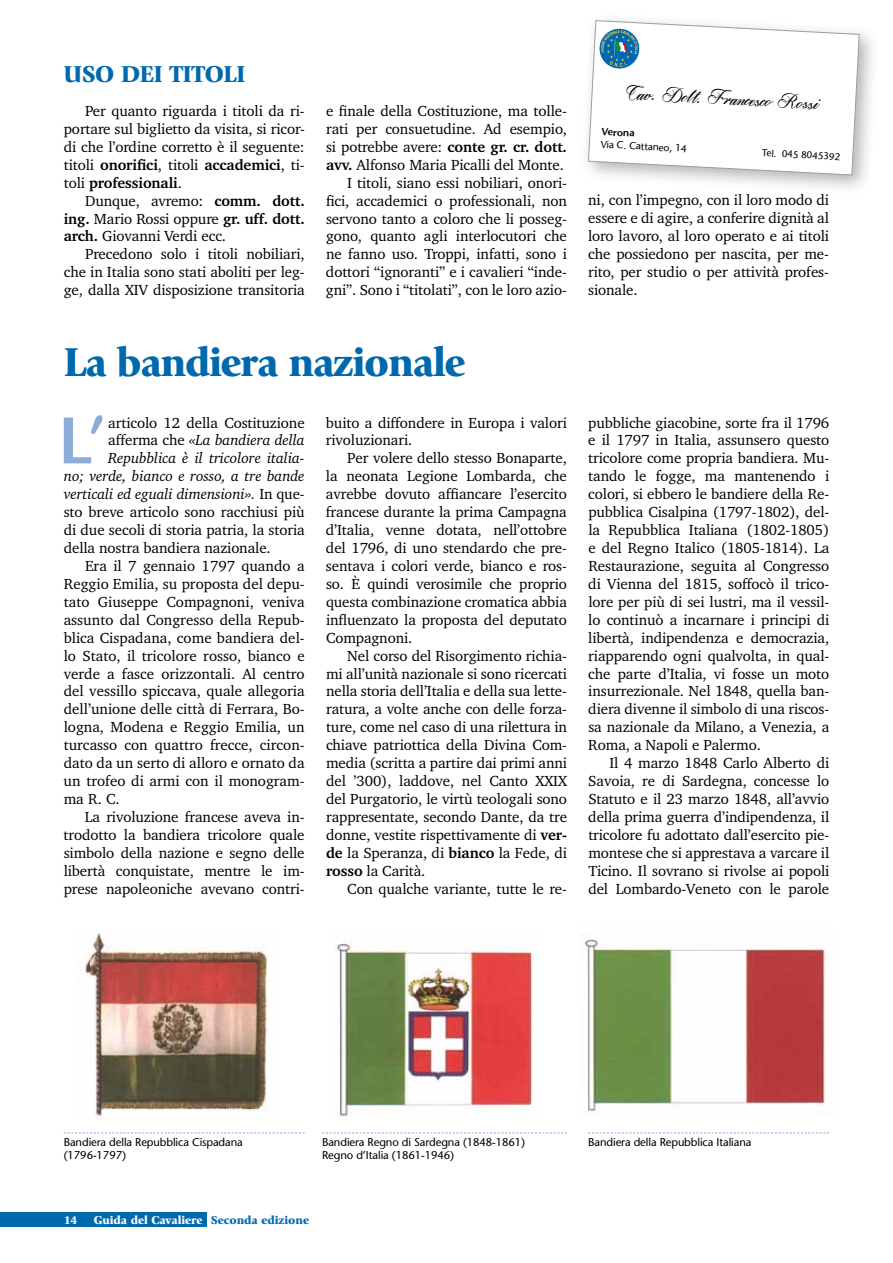
<style>
.page{position:relative;width:893px;height:1263px;background:#fff}
.page>*{position:absolute;margin:0;border:0;box-sizing:border-box;transform-origin:0 0}
.t1{font:600 65.55px "Stone Sans";color:#8cadd8}
.t2{font:900 42px "Giovanni";letter-spacing:-.03em;color:#0069ae}
.t3{font:900 24px "Giovanni";letter-spacing:-.01em;color:#0069ae}
.t4{font:21.3px "Pharmount Personal Use Only";color:#000}
.t5{font:15px/17.9px "Charter IT Cby BT";letter-spacing:-.005em;color:#000;text-align:justify}
.t6{font:italic 15px "Charter IT Cby BT";letter-spacing:-.005em;color:#000}
.t7{font:900 12px "Giovanni";color:#fff}
.t8{font:11.25px/12.8px "Stone Sans";letter-spacing:-.01em;color:#000}
.t9{font:10.2px "Stone Sans";color:#000}
.t10{font:600 10.2px "Stone Sans";color:#000}
.t11{font:9.9px "Stone Sans";color:#000}
.s1{font-weight:700}
.s2{font-style:normal}
.s3{color:#0069ae}
</style>
<div class="page">
<div style="left:0;top:1212px;width:207px;height:15px;background:#0069ae"></div>
<div style="left:580px;top:13px;width:299px;height:182px;background:#9d9d9c;opacity:.75"></div>
<svg style="left:588px;top:20px;width:272px;height:155px"></svg>
<img style="left:85px;top:932px;width:183px;height:186px">
<svg style="left:322px;top:1132px;width:245px;height:1px"></svg>
<svg style="left:588px;top:1132px;width:241px;height:1px"></svg>
<img style="left:337px;top:943px;width:197px;height:175px">
<img style="left:582px;top:935px;width:250px;height:179px">
<svg style="left:64px;top:1132px;width:241px;height:1px"></svg>
<h3 class="t3" style="left:64px;top:59px;width:72px">USO DEI</h3>
<h3 class="t3" style="left:169px;top:59px;width:66px">TITOLI</h3>
<p class="t5" style="left:64px;top:102px;width:242px;text-indent:21px">Per quanto riguarda i titoli da ri&shy;portare sul biglietto da visita, si ricor&shy;di che l’ordine corretto è il seguente: titoli <span class="s1">onorifici</span>, titoli <span class="s1">accademici</span>, ti&shy;toli <span class="s1">professionali</span>.</p>
<p class="t5" style="left:64px;top:191px;width:242px;text-indent:21px">Dunque, avremo: <span class="s1">comm. dott. ing.</span> Mario Rossi oppure <span class="s1">gr. uff. dott. arch.</span> Giovanni Verdi ecc.</p>
<p class="t5" style="left:64px;top:245px;width:242px;text-indent:21px">Precedono solo i titoli nobiliari, che in Italia sono stati aboliti per leg&shy;ge, dalla XIV disposizione transitoria</p>
<p class="t5" style="left:326px;top:102px;width:243px;text-align:right">e finale della Costituzione, ma tolle&shy;rati per consuetudine. Ad esempio, si potrebbe avere: <span class="s1">conte gr. cr. dott. avv.</span> Alfonso Maria Picalli del Monte.<br>I titoli, siano essi nobiliari, onori&shy;fici, accademici o professionali, non servono tanto a coloro che li posseg&shy;gono, quanto agli interlocutori che ne fanno uso. Troppi, infatti, sono i dottori “ignoranti” e i cavalieri “inde&shy;gni”. Sono i “titolati”, con le loro azio-</p>
<h2 class="t2" style="left:64px;top:337px;width:403px">La bandiera nazionale</h2>
<h1 class="t1" style="left:58px;top:400px;width:49px">L’</h1>
<p class="t5" style="left:108px;top:413px;width:198px">articolo 12 della Costituzione</p>
<p class="t6" style="left:108px;top:431px;width:198px"><span class="s2">afferma che</span> «La bandiera della</p>
<p class="t6" style="left:108px;top:449px;width:198px">Repubblica è il tricolore italia-</p>
<p class="t6" style="left:64px;top:467px;width:242px">no; verde, bianco e rosso, a tre bande</p>
<p class="t6" style="left:64px;top:484px;width:242px">verticali ed eguali dimensioni». <span class="s2">In que-</span></p>
<p class="t5" style="left:64px;top:503px;width:242px">sto breve articolo sono racchiusi più</p>
<p class="t5" style="left:64px;top:521px;width:242px">di due secoli di storia patria, la storia</p>
<p class="t5" style="left:64px;top:539px;width:209px">della nostra bandiera nazionale.</p>
<p class="t5" style="left:85px;top:556px;width:221px">Era il 7 gennaio 1797 quando a</p>
<p class="t5" style="left:64px;top:574px;width:242px">Reggio Emilia, su proposta del depu-</p>
<p class="t5" style="left:64px;top:592px;width:242px">tato Giuseppe Compagnoni, veniva</p>
<p class="t5" style="left:64px;top:610px;width:242px">assunto dal Congresso della Repub-</p>
<p class="t5" style="left:64px;top:628px;width:242px">blica Cispadana, come bandiera del-</p>
<p class="t5" style="left:64px;top:646px;width:242px">lo Stato, il tricolore rosso, bianco e</p>
<p class="t5" style="left:64px;top:664px;width:242px">verde a fasce orizzontali. Al centro</p>
<p class="t5" style="left:64px;top:682px;width:242px">del vessillo spiccava, quale allegoria</p>
<p class="t5" style="left:64px;top:700px;width:242px">dell’unione delle città di Ferrara, Bo-</p>
<p class="t5" style="left:64px;top:718px;width:242px">logna, Modena e Reggio Emilia, un</p>
<p class="t5" style="left:64px;top:736px;width:242px">turcasso con quattro frecce, circon-</p>
<p class="t5" style="left:64px;top:754px;width:242px">dato da un serto di alloro e ornato da</p>
<p class="t5" style="left:64px;top:772px;width:242px">un trofeo di armi con il monogram-</p>
<p class="t5" style="left:64px;top:790px;width:58px">ma R. C.</p>
<p class="t5" style="left:85px;top:807px;width:221px">La rivoluzione francese aveva in-</p>
<p class="t5" style="left:64px;top:825px;width:242px">trodotto la bandiera tricolore quale</p>
<p class="t5" style="left:64px;top:843px;width:242px">simbolo della nazione e segno delle</p>
<p class="t5" style="left:64px;top:861px;width:242px">libertà conquistate, mentre le im-</p>
<p class="t5" style="left:64px;top:879px;width:242px">prese napoleoniche avevano contri-</p>
<p class="t5" style="left:326px;top:413px;width:242px">buito a diffondere in Europa i valori rivoluzionari.</p>
<p class="t5" style="left:326px;top:449px;width:243px;text-indent:21px">Per volere dello stesso Bonaparte, la neonata Legione Lombarda, che avrebbe dovuto affiancare l’esercito francese durante la prima Campagna d’Italia, venne dotata, nell’ottobre del 1796, di uno stendardo che pre&shy;sentava i colori verde, bianco e ros&shy;so. È quindi verosimile che proprio questa combinazione cromatica abbia influenzato la proposta del deputato Compagnoni.</p>
<p class="t5" style="left:326px;top:646px;width:243px;text-indent:21px">Nel corso del Risorgimento richia&shy;mi all’unità nazionale si sono ricercati nella storia dell’Italia e della sua lette&shy;ratura, a volte anche con delle forza&shy;ture, come nel caso di una rilettura in chiave patriottica della Divina Com&shy;media (scritta a partire dai primi anni del ’300), laddove, nel Canto XXIX del Purgatorio, le virtù teologali sono rappresentate, secondo Dante, da tre donne, vestite rispettivamente di <span class="s1">ver&shy;de</span> la Speranza, di <span class="s1">bianco</span> la Fede, di <span class="s1">rosso</span> la Carità.</p>
<p class="t5" style="left:347px;top:879px;width:221px">Con qualche variante, tutte le re-</p>
<h3 class="t4" style="left:627px;top:81px;width:193px;rotate:3deg">Cav. Dot t. Francesco Rossi</h3>
<p class="t10" style="left:602px;top:125px;width:35px;rotate:3deg">Verona</p>
<p class="t9" style="left:601px;top:138px;width:87px;rotate:3deg">Via C. Cattaneo, 14</p>
<p class="t11" style="left:762px;top:146px;width:80px;rotate:3deg">Tel. 045 8045392</p>
<p class="t5" style="left:588px;top:190px;width:243px">ni, con l’impegno, con il loro modo di essere e di agire, a conferire dignità al loro lavoro, al loro operato e ai titoli che possiedono per nascita, per me&shy;rito, per studio o per attività profes&shy;sionale.</p>
<p class="t5" style="left:588px;top:413px;width:243px">pubbliche giacobine, sorte fra il 1796 e il 1797 in Italia, assunsero questo tricolore come propria bandiera. Mu&shy;tando le fogge, ma mantenendo i colori, si ebbero le bandiere della Re&shy;pubblica Cisalpina (1797-1802), del&shy;la Repubblica Italiana (1802-1805) e del Regno Italico (1805-1814). La Restaurazione, seguita al Congresso di Vienna del 1815, soffocò il trico&shy;lore per più di sei lustri, ma il vessil&shy;lo continuò a incarnare i principi di libertà, indipendenza e democrazia, riapparendo ogni qualvolta, in qual&shy;che parte d’Italia, vi fosse un moto insurrezionale. Nel 1848, quella ban&shy;diera divenne il simbolo di una riscos&shy;sa nazionale da Milano, a Venezia, a Roma, a Napoli e Palermo.</p>
<p class="t5" style="left:588px;top:754px;width:242px;text-indent:21px">Il 4 marzo 1848 Carlo Alberto di Savoia, re di Sardegna, concesse lo Statuto e il 23 marzo 1848, all’avvio della prima guerra d’indipendenza, il tricolore fu adottato dall’esercito pie&shy;montese che si apprestava a varcare il Ticino. Il sovrano si rivolse ai popoli del Lombardo-Veneto con le parole</p>
<p class="t8" style="left:64px;top:1136px;width:181px">Bandiera della Repubblica Cispadana</p>
<p class="t8" style="left:588px;top:1136px;width:165px">Bandiera della Repubblica Italiana</p>
<p class="t8" style="left:64px;top:1148px;width:64px">(1796-1797)</p>
<p class="t8" style="left:322px;top:1136px;width:205px">Bandiera Regno di Sardegna (1848-1861)<br>Regno d’Italia (1861-1946)</p>
<p class="t7" style="left:64px;top:1213px;width:15px">14</p>
<p class="t7" style="left:94px;top:1213px;width:217px">Guida del Cavaliere <span class="s3">Seconda edizione</span></p>
</div>
